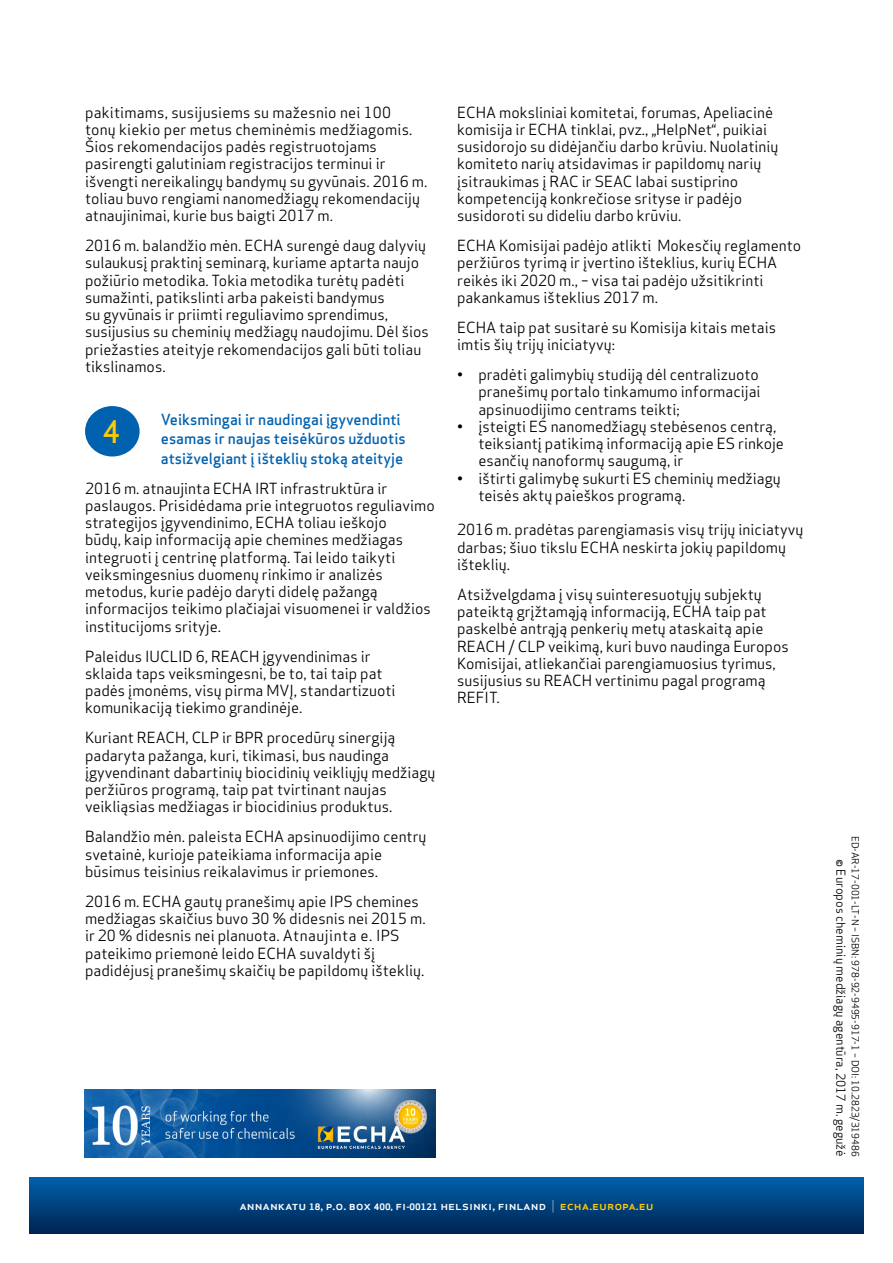
<style>
.page{position:relative;width:893px;height:1263px;background:#fff}
.page>*{position:absolute;margin:0;border:0;box-sizing:border-box;transform-origin:0 0}
.t1{font:500 30px "Apex Sans";color:#ffcb05}
.t2{font:15px/17.2px "Apex Sans";color:#000}
.t3{font:500 15px/19.5px "Apex Sans";color:#0061af}
.t4{font:500 12.15px "Apex Sans";color:#fff;scale:1.08 1}
.t5{font:12px "Apex Sans";color:#000}
.t6{font:9.75px "Apex Sans";color:#000}
.s1{font-weight:700;font-size:8.7px}
.s2{font-weight:700;font-size:8.25px}
.s3{font-weight:300}
.s4{color:#ffcb05}
</style>
<div class="page">
<svg style="left:30px;top:1178px;width:833px;height:55px;background:#00417e"></svg>
<div style="left:85px;top:406px;width:55px;height:50px;background:#0061af;border-radius:50%"></div>
<img style="left:85px;top:1090px;width:350px;height:67px">
<p class="t2" style="left:85px;top:102px;width:344px">pakitimams, susijusiems su mažesnio nei 100<br>tonų kiekio per metus cheminėmis medžiagomis.<br>Šios rekomendacijos padės registruotojams pasirengti galutiniam registracijos terminui ir išvengti nereikalingų bandymų su gyvūnais. 2016 m. toliau buvo rengiami nanomedžiagų rekomendacijų atnaujinimai, kurie bus baigti 2017 m.</p>
<p class="t2" style="left:85px;top:235px;width:345px">2016 m. balandžio mėn. ECHA surengė daug dalyvių sulaukusį praktinį seminarą, kuriame aptarta naujo požiūrio metodika. Tokia metodika turėtų padėti sumažinti, patikslinti arba pakeisti bandymus<br>su gyvūnais ir priimti reguliavimo sprendimus, susijusius su cheminių medžiagų naudojimu. Dėl šios priežasties ateityje rekomendacijos gali būti toliau tikslinamos.</p>
<p class="t3" style="left:161px;top:407px;width:246px">Veiksmingai ir naudingai įgyvendinti esamas ir naujas teisėkūros užduotis atsižvelgiant į išteklių stoką ateityje</p>
<p class="t2" style="left:85px;top:478px;width:351px">2016 m. atnaujinta ECHA IRT infrastruktūra ir paslaugos. Prisidėdama prie integruotos reguliavimo strategijos įgyvendinimo, ECHA toliau ieškojo<br>būdų, kaip informaciją apie chemines medžiagas integruoti į centrinę platformą. Tai leido taikyti veiksmingesnius duomenų rinkimo ir analizės metodus, kurie padėjo daryti didelę pažangą informacijos teikimo plačiajai visuomenei ir valdžios institucijoms srityje.</p>
<p class="t2" style="left:85px;top:646px;width:312px">Paleidus IUCLID 6, REACH įgyvendinimas ir sklaida taps veiksmingesni, be to, tai taip pat padės įmonėms, visų pirma MVĮ, standartizuoti komunikaciją tiekimo grandinėje.</p>
<p class="t2" style="left:85px;top:728px;width:352px">Kuriant REACH, CLP ir BPR procedūrų sinergiją padaryta pažanga, kuri, tikimasi, bus naudinga įgyvendinant dabartinių biocidinių veikliųjų medžiagų peržiūros programą, taip pat tvirtinant naujas veikliąsias medžiagas ir biocidinius produktus.</p>
<p class="t2" style="left:85px;top:827px;width:343px">Balandžio mėn. paleista ECHA apsinuodijimo centrų svetainė, kurioje pateikiama informacija apie būsimus teisinius reikalavimus ir priemones.</p>
<p class="t2" style="left:85px;top:891px;width:342px">2016 m. ECHA gautų pranešimų apie IPS chemines medžiagas skaičius buvo 30 % didesnis nei 2015 m. ir 20 % didesnis nei planuota. Atnaujinta e. IPS pateikimo priemonė leido ECHA suvaldyti šį padidėjusį pranešimų skaičių be papildomų išteklių.</p>
<h1 class="t1" style="left:102px;top:405px;width:19px">4</h1>
<p class="t2" style="left:457px;top:102px;width:323px">ECHA moksliniai komitetai, forumas, Apeliacinė komisija ir ECHA tinklai, pvz., „HelpNet“, puikiai susidorojo su didėjančiu darbo krūviu. Nuolatinių komiteto narių atsidavimas ir papildomų narių įsitraukimas į RAC ir SEAC labai sustiprino kompetenciją konkrečiose srityse ir padėjo susidoroti su dideliu darbo krūviu.</p>
<p class="t2" style="left:457px;top:235px;width:346px">ECHA Komisijai padėjo atlikti Mokesčių reglamento peržiūros tyrimą ir įvertino išteklius, kurių ECHA reikės iki 2020 m., – visa tai padėjo užsitikrinti pakankamus išteklius 2017 m.</p>
<p class="t2" style="left:457px;top:317px;width:320px">ECHA taip pat susitarė su Komisija kitais metais imtis šių trijų iniciatyvų:</p>
<p class="t2" style="left:478px;top:364px;width:284px;text-align:justify;text-indent:-21px">• pradėti galimybių studiją dėl centralizuoto pranešimų portalo tinkamumo informacijai apsinuodijimo centrams teikti;</p>
<p class="t2" style="left:478px;top:416px;width:307px;text-indent:-21px">• įsteigti ES nanomedžiagų stebėsenos centrą, teiksiantį patikimą informaciją apie ES rinkoje esančių nanoformų saugumą, ir</p>
<p class="t2" style="left:478px;top:468px;width:304px;text-indent:-21px">• ištirti galimybę sukurti ES cheminių medžiagų teisės aktų paieškos programą.</p>
<p class="t2" style="left:457px;top:520px;width:348px">2016 m. pradėtas parengiamasis visų trijų iniciatyvų darbas; šiuo tikslu ECHA neskirta jokių papildomų išteklių.</p>
<p class="t2" style="left:457px;top:584px;width:333px">Atsižvelgdama į visų suinteresuotųjų subjektų pateiktą grįžtamąją informaciją, ECHA taip pat paskelbė antrąją penkerių metų ataskaitą apie REACH / CLP veikimą, kuri buvo naudinga Europos Komisijai, atliekančiai parengiamuosius tyrimus, susijusius su REACH vertinimu pagal programą REFIT.</p>
<p class="t4" style="left:239px;top:1195px;width:385px">annankatu <span class="s1">18</span>, p.o. box <span class="s1">400,</span> fi<span class="s2">-</span><span class="s1">00121</span> helsinki, finland <span class="s3">|</span> <span class="s4">echa.europa.eu</span></p>
<p class="t6" style="left:863px;top:836px;width:322px;rotate:90deg">ED-AR-17-001-LT-N – ISBN: 978-92-9495-917-1 – DOI: 10.2823/319486</p>
<p class="t5" style="left:851px;top:859px;width:299px;rotate:90deg">© Europos cheminių medžiagų agentūra, 2017 m. gegužė</p>
</div>
